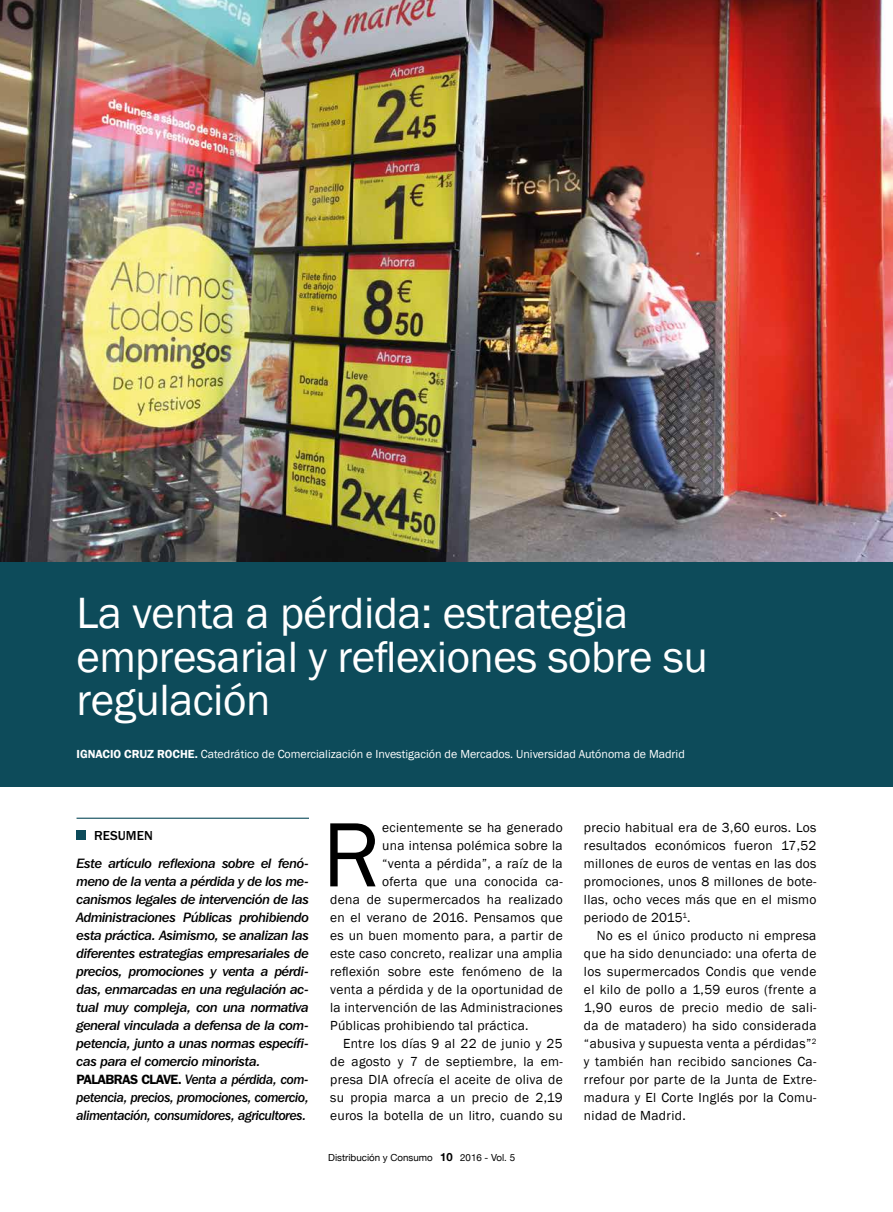
<style>
.page{position:relative;width:893px;height:1212px;background:#fff}
.page>*{position:absolute;margin:0;border:0;box-sizing:border-box;transform-origin:0 0}
.t1{font:94.5px "Franklin Gothic";color:#000}
.t2{font:45px/43.5px "Franklin Gothic";letter-spacing:-.01em;color:#fff}
.t3{font:13.5px/18px "Franklin Gothic";letter-spacing:.02em;color:#000;text-align:justify}
.t4{font:13.5px/18px "Franklin Gothic IT Cby BT Med Ital";letter-spacing:-.025em;color:#000}
.t5{font:500 13.5px "Franklin Gothic LT";color:#000}
.t6{font:12px "Franklin Gothic";color:#fff}
.t7{font:9.75px "Helvetica Neue";color:#000}
.s1{font-weight:600}
.s2{font-family:"Franklin Gothic LT";font-weight:600}
.s3{font-weight:700;font-size:11.25px}
</style>
<div class="page">
<img style="left:0;top:0;width:893px;height:562px">
<hr style="left:77px;top:818px;width:232px;height:1px;background:#0d4b5a">
<div style="left:77px;top:831px;width:9px;height:9px;background:#0d4b5a"></div>
<div style="left:0;top:562px;width:893px;height:225px;background:#0d4b5a"></div>
<h2 class="t2" style="left:77px;top:592px;width:633px">La venta a pérdida: estrategia empresarial y reflexiones sobre su regulación</h2>
<p class="t6" style="left:77px;top:747px;width:610px"><span class="s1">IGNACIO CRUZ ROCHE.</span> Catedrático de Comercialización e Investigación de Mercados. Universidad Autónoma de Madrid</p>
<p class="t5" style="left:94px;top:828px;width:60px">RESUMEN</p>
<p class="t4" style="left:77px;top:854px;width:234px">Este artículo reflexiona sobre el fenó&shy;meno de la venta a pérdida y de los me&shy;canismos legales de intervención de las Administraciones Públicas prohibiendo esta práctica. Asimismo, se analizan las diferentes estrategias empresariales de precios, promociones y venta a pérdi&shy;das, enmarcadas en una regulación ac&shy;tual muy compleja, con una normativa general vinculada a defensa de la com&shy;petencia, junto a unas normas específi&shy;cas para el comercio minorista.<br><span class="s2">PALABRAS CLAVE.</span> Venta a pérdida, com&shy;petencia, precios, promociones, comercio, alimentación, consumidores, agricultores.</p>
<h1 class="t1" style="left:322px;top:796px;width:59px">R</h1>
<p class="t3" style="left:382px;top:819px;width:182px">ecientemente se ha generado</p>
<p class="t3" style="left:382px;top:837px;width:182px">una intensa polémica sobre la</p>
<p class="t3" style="left:382px;top:855px;width:182px">“venta a pérdida”, a raíz de la</p>
<p class="t3" style="left:382px;top:873px;width:182px">oferta que una conocida ca-</p>
<p class="t3" style="left:330px;top:891px;width:234px">dena de supermercados ha realizado</p>
<p class="t3" style="left:330px;top:909px;width:234px">en el verano de 2016. Pensamos que</p>
<p class="t3" style="left:330px;top:927px;width:234px">es un buen momento para, a partir de</p>
<p class="t3" style="left:330px;top:945px;width:234px">este caso concreto, realizar una amplia</p>
<p class="t3" style="left:330px;top:963px;width:234px">reflexión sobre este fenómeno de la</p>
<p class="t3" style="left:330px;top:981px;width:234px">venta a pérdida y de la oportunidad de</p>
<p class="t3" style="left:330px;top:999px;width:234px">la intervención de las Administraciones</p>
<p class="t3" style="left:330px;top:1017px;width:200px">Públicas prohibiendo tal práctica.</p>
<p class="t3" style="left:343px;top:1035px;width:221px">Entre los días 9 al 22 de junio y 25</p>
<p class="t3" style="left:330px;top:1053px;width:234px">de agosto y 7 de septiembre, la em-</p>
<p class="t3" style="left:330px;top:1071px;width:234px">presa DIA ofrecía el aceite de oliva de</p>
<p class="t3" style="left:330px;top:1089px;width:234px">su propia marca a un precio de 2,19</p>
<p class="t3" style="left:330px;top:1107px;width:234px">euros la botella de un litro, cuando su</p>
<p class="t7" style="left:328px;top:1152px;width:188px">Distribución y Consumo <span class="s3">10</span> 2016 - Vol. 5</p>
<p class="t3" style="left:584px;top:819px;width:234px">precio habitual era de 3,60 euros. Los resultados económicos fueron 17,52 millones de euros de ventas en las dos promociones, unos 8 millones de bote&shy;llas, ocho veces más que en el mismo periodo de 2015<sup>1</sup>.</p>
<p class="t3" style="left:584px;top:927px;width:234px;text-indent:13px">No es el único producto ni empresa que ha sido denunciado: una oferta de los supermercados Condis que vende el kilo de pollo a 1,59 euros (frente a 1,90 euros de precio medio de sali&shy;da de matadero) ha sido considerada “abusiva y supuesta venta a pérdidas”<sup>2 </sup>y también han recibido sanciones Ca&shy;rrefour por parte de la Junta de Extre&shy;madura y El Corte Inglés por la Comu&shy;nidad de Madrid.</p>
</div>
